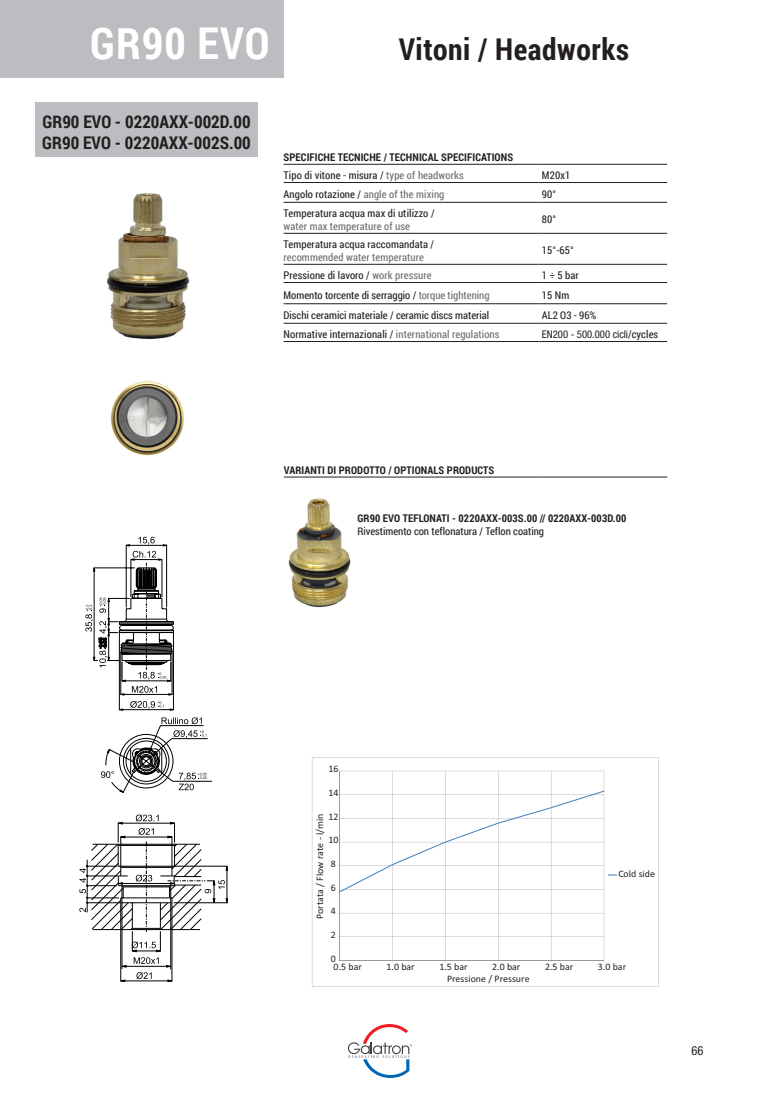
<style>
.page{position:relative;width:780px;height:1099px;background:#fff}
.page>*{position:absolute;margin:0;border:0;box-sizing:border-box;transform-origin:0 0}
.t1{font:700 43.75px "Roboto Condensed";letter-spacing:.025em;color:#fff}
.t2{font:700 30px "Roboto Condensed";letter-spacing:.02em;color:#231f20}
.t3{font:700 17.5px "Roboto Condensed";color:#231f20}
.t4{font:condensed 12.5px "Helvetica Neue LT";color:#231f20}
.t5{font:10.62px "Roboto Condensed";letter-spacing:.01em;color:#231f20}
.t6{font:700 10.62px "Roboto Condensed";letter-spacing:.01em;color:#231f20}
.t7{font:10.62px "Roboto Condensed";letter-spacing:.01em;color:#6c6d70}
.t8{font:condensed 10.62px "Helvetica Neue LT";color:#231f20}
.t9{font:9.88px "Calibri";letter-spacing:.005em;color:#231f20}
.s1{color:#6c6d70}
.s2{font-family:"Roboto Condensed";font-stretch:normal}
</style>
<div class="page">
<svg style="left:348px;top:1024px;width:64px;height:53px"></svg>
<img style="left:288px;top:498px;width:63px;height:110px">
<hr style="left:284px;top:477px;width:254px;height:1px;background:#231f20">
<hr style="left:538px;top:477px;width:129px;height:1px;background:#231f20">
<div style="left:35px;top:102px;width:223px;height:55px;background:#bcbdc0"></div>
<div style="left:0;top:0;width:283px;height:77px;background:#bcbdc0"></div>
<hr style="left:283px;top:182px;width:255px;height:1px;background:#231f20">
<hr style="left:538px;top:182px;width:129px;height:1px;background:#231f20">
<hr style="left:283px;top:202px;width:255px;height:1px;background:#231f20">
<hr style="left:538px;top:202px;width:129px;height:1px;background:#231f20">
<hr style="left:283px;top:233px;width:255px;height:1px;background:#231f20">
<hr style="left:538px;top:233px;width:129px;height:1px;background:#231f20">
<hr style="left:283px;top:264px;width:255px;height:1px;background:#231f20">
<hr style="left:538px;top:264px;width:129px;height:1px;background:#231f20">
<hr style="left:283px;top:282px;width:255px;height:1px;background:#231f20">
<hr style="left:538px;top:282px;width:129px;height:1px;background:#231f20">
<hr style="left:283px;top:303px;width:255px;height:1px;background:#231f20">
<hr style="left:538px;top:303px;width:129px;height:1px;background:#231f20">
<hr style="left:283px;top:164px;width:255px;height:1px;background:#231f20">
<hr style="left:538px;top:164px;width:129px;height:1px;background:#231f20">
<hr style="left:283px;top:323px;width:255px;height:1px;background:#231f20">
<hr style="left:538px;top:323px;width:129px;height:1px;background:#231f20">
<hr style="left:283px;top:341px;width:255px;height:1px;background:#231f20">
<hr style="left:538px;top:341px;width:129px;height:1px;background:#231f20">
<img style="left:106px;top:193px;width:84px;height:147px">
<img style="left:110px;top:381px;width:74px;height:75px">
<svg style="left:85px;top:536px;width:127px;height:257px"></svg>
<svg style="left:79px;top:814px;width:149px;height:167px"></svg>
<svg style="left:312px;top:757px;width:346px;height:229px"></svg>
<p class="t1" style="left:90px;top:13px;width:181px">GR90 EVO</p>
<p class="t2" style="left:398px;top:28px;width:232px">Vitoni / Headworks</p>
<p class="t3" style="left:43px;top:109px;width:209px">GR90 EVO - 0220AXX-002D.00</p>
<p class="t3" style="left:42px;top:130px;width:210px">GR90 EVO - 0220AXX-002S.00</p>
<p class="t6" style="left:283px;top:149px;width:231px">SPECIFICHE TECNICHE / TECHNICAL SPECIFICATIONS</p>
<p class="t5" style="left:283px;top:168px;width:181px">Tipo di vitone - misura / <span class="s1">type of headworks</span></p>
<p class="t5" style="left:542px;top:168px;width:30px">M20x1</p>
<p class="t5" style="left:283px;top:187px;width:162px">Angolo rotazione / <span class="s1">angle of the mixing</span></p>
<p class="t5" style="left:542px;top:187px;width:16px">90°</p>
<p class="t5" style="left:283px;top:206px;width:152px">Temperatura acqua max di utilizzo /</p>
<p class="t7" style="left:283px;top:218px;width:128px">water max temperature of use</p>
<p class="t5" style="left:542px;top:212px;width:16px">80°</p>
<p class="t5" style="left:283px;top:237px;width:152px">Temperatura acqua raccomandata /</p>
<p class="t7" style="left:283px;top:249px;width:142px">recommended water temperature</p>
<p class="t5" style="left:542px;top:243px;width:33px">15°-65°</p>
<p class="t5" style="left:283px;top:268px;width:149px">Pressione di lavoro / <span class="s1">work pressure</span></p>
<p class="t5" style="left:542px;top:268px;width:38px">1 ÷ 5 bar</p>
<p class="t5" style="left:283px;top:287px;width:207px">Momento torcente di serraggio / <span class="s1">torque tightening</span></p>
<p class="t5" style="left:542px;top:287px;width:29px">15 Nm</p>
<p class="t5" style="left:283px;top:308px;width:207px">Dischi ceramici materiale / ceramic discs material</p>
<p class="t5" style="left:542px;top:308px;width:56px">AL2 O3 - 96%</p>
<p class="t5" style="left:283px;top:327px;width:217px">Normative internazionali / <span class="s1">international regulations</span></p>
<p class="t8" style="left:542px;top:328px;width:118px">EN200 - 500.000 cicli<span class="s2">/cycles</span></p>
<p class="t6" style="left:284px;top:462px;width:212px">VARIANTI DI PRODOTTO / OPTIONALS PRODUCTS</p>
<p class="t6" style="left:357px;top:510px;width:270px">GR90 EVO TEFLONATI - 0220AXX-003S.00 // 0220AXX-003D.00</p>
<p class="t5" style="left:357px;top:523px;width:188px">Rivestimento con teflonatura / Teflon coating</p>
<p class="t9" style="left:328px;top:762px;width:12px">16</p>
<p class="t9" style="left:328px;top:785px;width:12px">14</p>
<p class="t9" style="left:328px;top:809px;width:12px">12</p>
<p class="t9" style="left:313px;top:919px;width:107px;rotate:-90deg">Portata / Flow rate - l/min</p>
<p class="t9" style="left:328px;top:833px;width:12px">10</p>
<p class="t9" style="left:331px;top:856px;width:7px">8</p>
<p class="t9" style="left:331px;top:880px;width:7px">6</p>
<p class="t9" style="left:331px;top:904px;width:7px">4</p>
<p class="t9" style="left:331px;top:928px;width:7px">2</p>
<p class="t9" style="left:618px;top:867px;width:38px">Cold side</p>
<p class="t9" style="left:331px;top:951px;width:7px">0</p>
<p class="t9" style="left:333px;top:960px;width:30px">0.5 bar</p>
<p class="t9" style="left:386px;top:960px;width:30px">1.0 bar</p>
<p class="t9" style="left:439px;top:960px;width:30px">1.5 bar</p>
<p class="t9" style="left:492px;top:960px;width:30px">2.0 bar</p>
<p class="t9" style="left:545px;top:960px;width:30px">2.5 bar</p>
<p class="t9" style="left:598px;top:960px;width:30px">3.0 bar</p>
<p class="t9" style="left:447px;top:972px;width:84px">Pressione / Pressure</p>
<p class="t4" style="left:691px;top:1043px;width:13px">66</p>
</div>
